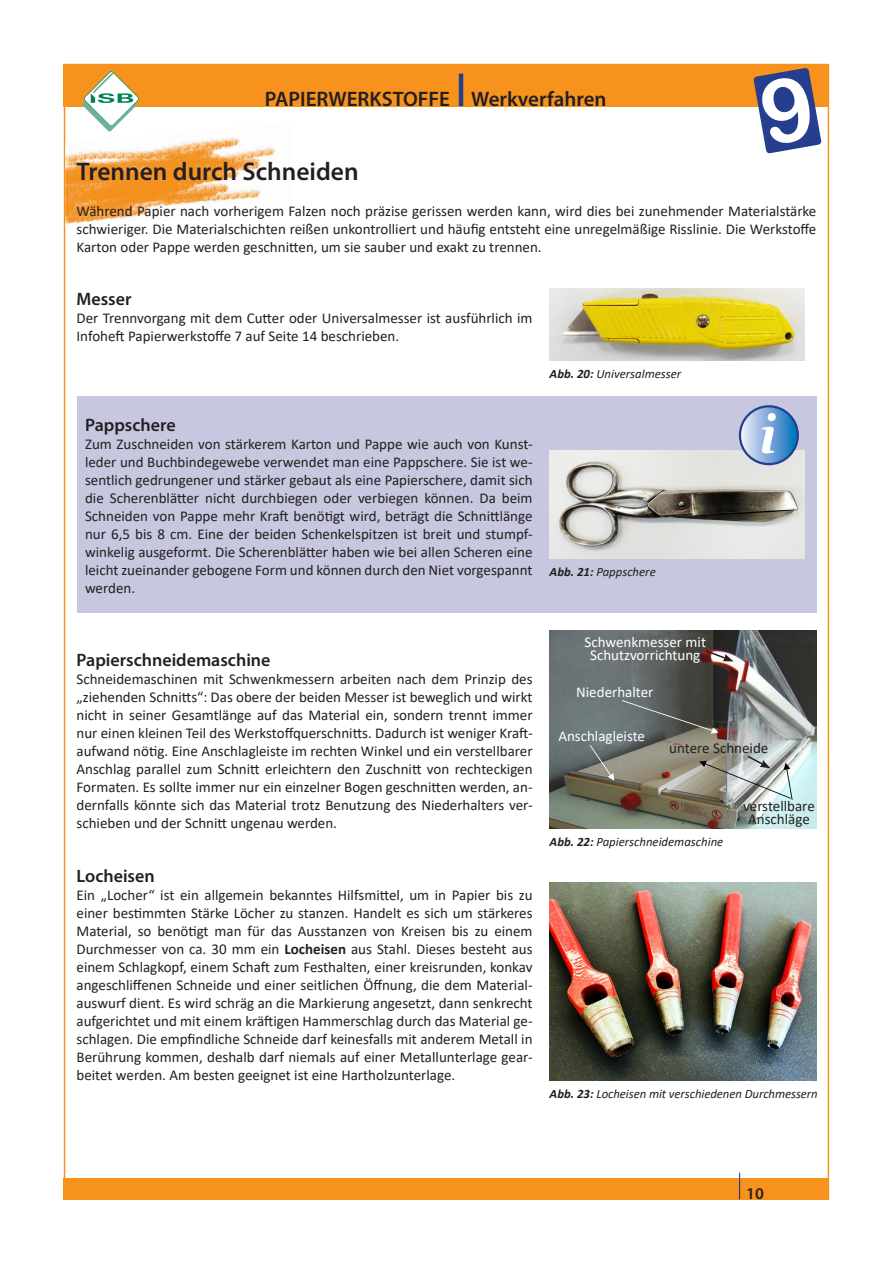
<style>
.page{position:relative;width:893px;height:1263px;background:#fff}
.page>*{position:absolute;margin:0;border:0;box-sizing:border-box;transform-origin:0 0}
.t1{font:italic 700 57px "Constantia";color:#fff}
.t2{font:600 25.5px "Myriad Pro";color:#231f20}
.t3{font:600 21px "Myriad Pro";color:#231f20}
.t4{font:600 18px "Myriad Pro";color:#231f20}
.t5{font:600 16.5px "Myriad Pro";color:#231f20}
.t6{font:15px/18px "Calibri";color:#231f20;text-align:justify}
.t7{font:15px/13.5px "Calibri";color:#fff;text-align:center}
.t8{font:italic 12.75px "Calibri";color:#231f20}
.s1{font-weight:700}
</style>
<div class="page">
<div style="left:64px;top:1178px;width:765px;height:21px;background:#f7931d"></div>
<div style="left:64px;top:64px;width:765px;height:42px;background:#f7931d"></div>
<svg style="left:82px;top:71px;width:57px;height:52px"></svg>
<img style="left:65px;top:123px;width:210px;height:105px">
<hr style="left:459px;top:74px;width:4px;height:32px;background:#253f8e">
<div style="left:738px;top:1171px;width:5px;height:24px;background:#fff;opacity:.75"></div>
<div style="left:738px;top:1176px;width:5px;height:25px;background:#231f20;opacity:.75"></div>
<div style="left:77px;top:396px;width:739px;height:216px;background:#c7c7e0"></div>
<img style="left:550px;top:288px;width:255px;height:72px">
<img style="left:550px;top:450px;width:255px;height:108px">
<img style="left:550px;top:882px;width:266px;height:198px">
<img style="left:550px;top:630px;width:266px;height:198px">
<svg style="left:740px;top:406px;width:58px;height:58px"></svg>
<div style="left:739px;top:405px;width:60px;height:60px;border:2px solid #253f8e;border-radius:50%"></div>
<svg style="left:746px;top:754px;width:24px;height:14px"></svg>
<svg style="left:704px;top:649px;width:30px;height:12px"></svg>
<svg style="left:753px;top:68px;width:69px;height:86px"></svg>
<p class="t3" style="left:265px;top:86px;width:343px">PAPIERWERKSTOFFE Werkverfahren</p>
<p class="t2" style="left:77px;top:155px;width:284px">Trennen durch Schneiden</p>
<p class="t6" style="left:77px;top:201px;width:741px">Während Papier nach vorherigem Falzen noch präzise gerissen werden kann, wird dies bei zunehmender Materialstärke schwieriger. Die Materialschichten reißen unkontrolliert und häufig entsteht eine unregelmäßige Risslinie. Die Werkstoffe Karton oder Pappe werden geschnitten, um sie sauber und exakt zu trennen.</p>
<p class="t4" style="left:77px;top:288px;width:56px">Messer</p>
<p class="t6" style="left:77px;top:309px;width:458px">Der Trennvorgang mit dem Cutter oder Universalmesser ist ausführlich im<br>Infoheft Papierwerkstoffe 7 auf Seite 14 beschrieben.</p>
<p class="t4" style="left:85px;top:414px;width:92px">Pappschere</p>
<p class="t6" style="left:85px;top:435px;width:449px">Zum Zuschneiden von stärkerem Karton und Pappe wie auch von Kunst&shy;leder und Buchbindegewebe verwendet man eine Pappschere. Sie ist we&shy;sentlich gedrungener und stärker gebaut als eine Papierschere, damit sich die Scherenblätter nicht durchbiegen oder verbiegen können. Da beim Schneiden von Pappe mehr Kraft benötigt wird, beträgt die Schnittlänge nur 6,5 bis 8 cm. Eine der beiden Schenkelspitzen ist breit und stumpf&shy;winkelig ausgeformt. Die Scherenblätter haben wie bei allen Scheren eine leicht zueinander gebogene Form und können durch den Niet vorgespannt werden.</p>
<p class="t8" style="left:550px;top:365px;width:133px"><span class="s1">Abb. 20:</span> Universalmesser</p>
<p class="t8" style="left:550px;top:563px;width:108px"><span class="s1">Abb. 21:</span> Pappschere</p>
<p class="t1" style="left:759px;top:394px;width:20px">i</p>
<p class="t4" style="left:77px;top:649px;width:195px">Papierschneidemaschine</p>
<p class="t6" style="left:77px;top:670px;width:458px">Schneidemaschinen mit Schwenkmessern arbeiten nach dem Prinzip des „ziehenden Schnitts“: Das obere der beiden Messer ist beweglich und wirkt nicht in seiner Gesamtlänge auf das Material ein, sondern trennt immer nur einen kleinen Teil des Werkstoffquerschnitts. Dadurch ist weniger Kraft&shy;aufwand nötig. Eine Anschlagleiste im rechten Winkel und ein verstellbarer Anschlag parallel zum Schnitt erleichtern den Zuschnitt von rechteckigen Formaten. Es sollte immer nur ein einzelner Bogen geschnitten werden, an&shy;dernfalls könnte sich das Material trotz Benutzung des Niederhalters ver&shy;schieben und der Schnitt ungenau werden.</p>
<p class="t4" style="left:77px;top:865px;width:80px">Locheisen</p>
<p class="t6" style="left:77px;top:886px;width:458px">Ein „Locher“ ist ein allgemein bekanntes Hilfsmittel, um in Papier bis zu einer bestimmten Stärke Löcher zu stanzen. Handelt es sich um stärkeres Material, so benötigt man für das Ausstanzen von Kreisen bis zu einem Durchmesser von ca. 30 mm ein <span class="s1">Locheisen</span> aus Stahl. Dieses besteht aus einem Schlagkopf, einem Schaft zum Festhalten, einer kreisrunden, konkav angeschliffenen Schneide und einer seitlichen Öffnung, die dem Material&shy;auswurf dient. Es wird schräg an die Markierung angesetzt, dann senkrecht aufgerichtet und mit einem kräftigen Hammerschlag durch das Material ge&shy;schlagen. Die empfindliche Schneide darf keinesfalls mit anderem Metall in Berührung kommen, deshalb darf niemals auf einer Metallunterlage gear&shy;beitet werden. Am besten geeignet ist eine Hartholzunterlage.</p>
<p class="t7" style="left:584px;top:634px;width:123px">Schwenkmesser mit<br>Schutzvorrichtung</p>
<p class="t7" style="left:576px;top:685px;width:79px">Niederhalter</p>
<p class="t7" style="left:558px;top:729px;width:88px">Anschlagleiste</p>
<p class="t6" style="left:669px;top:739px;width:101px">untere Schneide</p>
<p class="t6" style="left:743px;top:796px;width:73px">verstellbare</p>
<p class="t6" style="left:748px;top:810px;width:63px">Anschläge</p>
<p class="t8" style="left:550px;top:833px;width:175px"><span class="s1">Abb. 22:</span> Papierschneidemaschine</p>
<p class="t8" style="left:550px;top:1085px;width:270px"><span class="s1">Abb. 23:</span> Locheisen mit verschiedenen Durchmessern</p>
<p class="t5" style="left:746px;top:1183px;width:19px">10</p>
</div>
